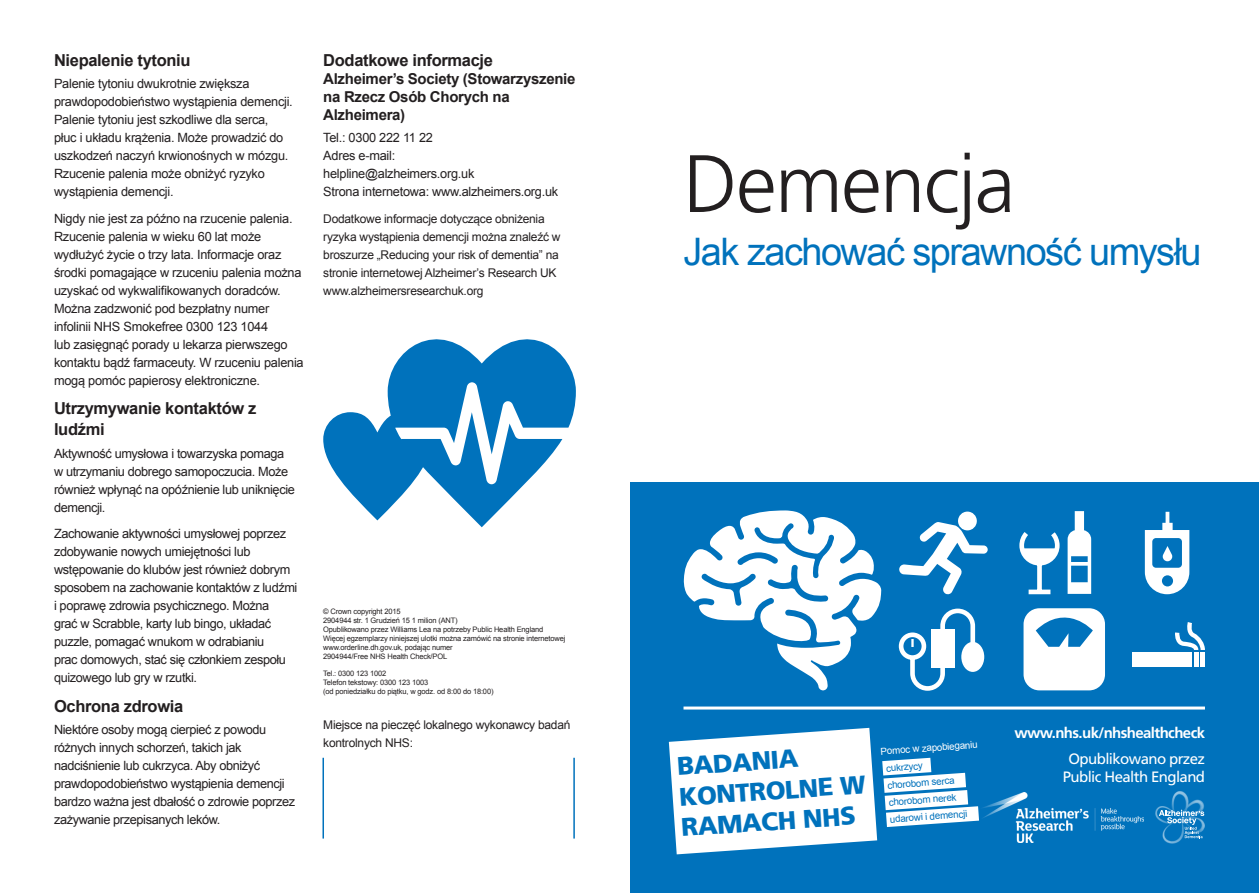
<style>
.page{position:relative;width:1259px;height:893px;background:#fff}
.page>*{position:absolute;margin:0;border:0;box-sizing:border-box;transform-origin:0 0}
.t1{font:300 81.3px "Frutiger LT";letter-spacing:-.02em;color:#231f20}
.t2{font:37.95px "Arial";letter-spacing:-.04em;color:#0072bc}
.t3{font:900 25.5px/30.6px "Frutiger LT";color:#0072bc}
.t4{font:700 16.5px/21px "Arial";letter-spacing:-.02em;color:#231f20}
.t5{font:700 15px/18px "Arial";letter-spacing:-.02em;color:#231f20}
.t6{font:15px "Frutiger LT";letter-spacing:-.04em;color:#fff}
.t7{font:700 15px "Frutiger LT";letter-spacing:-.04em;color:#fff}
.t8{font:12.75px/18px "Arial";letter-spacing:-.02em;color:#231f20}
.t9{font:12px/18px "Arial";letter-spacing:-.02em;color:#231f20}
.t10{font:9.75px/17.1px "Arial";color:#0072bc}
.t11{font:9.75px "Arial";color:#fff}
.t12{font:7.5px/9px "Arial";letter-spacing:-.02em;color:#231f20}
</style>
<div class="page">
<div style="left:631px;top:483px;width:628px;height:410px;background:#0072bc"></div>
<hr style="left:683px;top:706px;width:522px;height:3px;background:#fff">
<svg style="left:899px;top:512px;width:88px;height:83px"></svg>
<svg style="left:898px;top:611px;width:79px;height:80px"></svg>
<div style="left:961px;top:642px;width:23px;height:30px;background:#fff;border-radius:50%"></div>
<svg style="left:1144px;top:512px;width:45px;height:82px"></svg>
<div style="left:1132px;top:652px;width:59px;height:14px;background:#fff"></div>
<div style="left:1200px;top:652px;width:5px;height:14px;background:#fff"></div>
<div style="left:1193px;top:652px;width:5px;height:14px;background:#fff"></div>
<svg style="left:1175px;top:622px;width:30px;height:28px"></svg>
<svg style="left:683px;top:510px;width:198px;height:180px"></svg>
<svg style="left:1019px;top:511px;width:86px;height:179px"></svg>
<svg style="left:669px;top:728px;width:310px;height:126px"></svg>
<img style="left:1155px;top:791px;width:49px;height:52px">
<svg style="left:1158px;top:810px;width:46px;height:28px"></svg>
<img style="left:983px;top:793px;width:160px;height:49px">
<hr style="left:322px;top:758px;width:2px;height:80px;background:#0072bc">
<hr style="left:573px;top:758px;width:2px;height:80px;background:#0072bc">
<svg style="left:323px;top:339px;width:253px;height:188px"></svg>
<p class="t4" style="left:54px;top:50px;width:138px">Niepalenie tytoniu</p>
<p class="t8" style="left:54px;top:75px;width:240px">Palenie tytoniu dwukrotnie zwiększa prawdopodobieństwo wystąpienia demencji.<br>Palenie tytoniu jest szkodliwe dla serca, płuc i układu krążenia. Może prowadzić do uszkodzeń naczyń krwionośnych w mózgu.<br>Rzucenie palenia może obniżyć ryzyko wystąpienia demencji.</p>
<p class="t8" style="left:54px;top:209px;width:251px">Nigdy nie jest za późno na rzucenie palenia.<br>Rzucenie palenia w wieku 60 lat może wydłużyć życie o trzy lata. Informacje oraz środki pomagające w rzuceniu palenia można uzyskać od wykwalifikowanych doradców.<br>Można zadzwonić pod bezpłatny numer infolinii NHS Smokefree 0300 123 1044<br>lub zasięgnąć porady u lekarza pierwszego kontaktu bądź farmaceuty. W rzuceniu palenia mogą pomóc papierosy elektroniczne.</p>
<p class="t4" style="left:54px;top:399px;width:204px">Utrzymywanie kontaktów z ludźmi</p>
<p class="t8" style="left:54px;top:444px;width:242px">Aktywność umysłowa i towarzyska pomaga w utrzymaniu dobrego samopoczucia. Może również wpłynąć na opóźnienie lub uniknięcie demencji.</p>
<p class="t8" style="left:54px;top:525px;width:245px">Zachowanie aktywności umysłowej poprzez zdobywanie nowych umiejętności lub wstępowanie do klubów jest również dobrym sposobem na zachowanie kontaktów z ludźmi i poprawę zdrowia psychicznego. Można<br>grać w Scrabble, karty lub bingo, układać puzzle, pomagać wnukom w odrabianiu<br>prac domowych, stać się członkiem zespołu quizowego lub gry w rzutki.</p>
<p class="t4" style="left:54px;top:696px;width:131px">Ochrona zdrowia</p>
<p class="t8" style="left:54px;top:720px;width:243px">Niektóre osoby mogą cierpieć z powodu różnych innych schorzeń, takich jak nadciśnienie lub cukrzyca. Aby obniżyć prawdopodobieństwo wystąpienia demencji bardzo ważna jest dbałość o zdrowie poprzez zażywanie przepisanych leków.</p>
<p class="t4" style="left:323px;top:50px;width:171px">Dodatkowe informacje</p>
<p class="t5" style="left:323px;top:70px;width:254px">Alzheimer’s Society (Stowarzyszenie na Rzecz Osób Chorych na<br>Alzheimera)</p>
<p class="t8" style="left:323px;top:129px;width:236px">Tel.: 0300 222 11 22<br>Adres e-mail:<br>helpline@alzheimers.org.uk<br>Strona internetowa: www.alzheimers.org.uk</p>
<p class="t9" style="left:323px;top:210px;width:239px">Dodatkowe informacje dotyczące obniżenia ryzyka wystąpienia demencji można znaleźć w broszurze „Reducing your risk of dementia” na stronie internetowej Alzheimer’s Research UK www.alzheimersresearchuk.org</p>
<p class="t12" style="left:323px;top:606px;width:244px">© Crown copyright 2015<br>2904944 str. 1 Grudzień 15 1 milion (ANT)<br>Opublikowano przez Williams Lea na potrzeby Public Health England Więcej egzemplarzy niniejszej ulotki można zamówić na stronie internetowej www.orderline.dh.gov.uk, podając numer<br>2904944/Free NHS Health Check/POL</p>
<p class="t12" style="left:323px;top:669px;width:172px">Tel.: 0300 123 1002<br>Telefon tekstowy: 0300 123 1003<br>(od poniedziałku do piątku, w godz. od 8:00 do 18:00)</p>
<p class="t9" style="left:323px;top:716px;width:249px">Miejsce na pieczęć lokalnego wykonawcy badań kontrolnych NHS:</p>
<h1 class="t1" style="left:683px;top:138px;width:333px">Demencja</h1>
<h2 class="t2" style="left:683px;top:227px;width:520px">Jak zachować sprawność umysłu</h2>
<h3 class="t3" style="left:676px;top:751px;width:123px;rotate:-4deg">BADANIA</h3>
<h3 class="t3" style="left:678px;top:782px;width:188px;rotate:-4deg">KONTROLNE W<br>RAMACH NHS</h3>
<p class="t11" style="left:880px;top:745px;width:99px;rotate:-4deg">Pomoc w zapobieganiu</p>
<p class="t10" style="left:885px;top:760px;width:79px;rotate:-4deg">cukrzycy chorobom serca chorobom nerek udarowi i demencji</p>
<p class="t7" style="left:1014px;top:724px;width:192px">www.nhs.uk/nhshealthcheck</p>
<p class="t6" style="left:1068px;top:750px;width:138px">Opublikowano przez</p>
<p class="t6" style="left:1063px;top:768px;width:144px">Public Health England</p>
</div>
